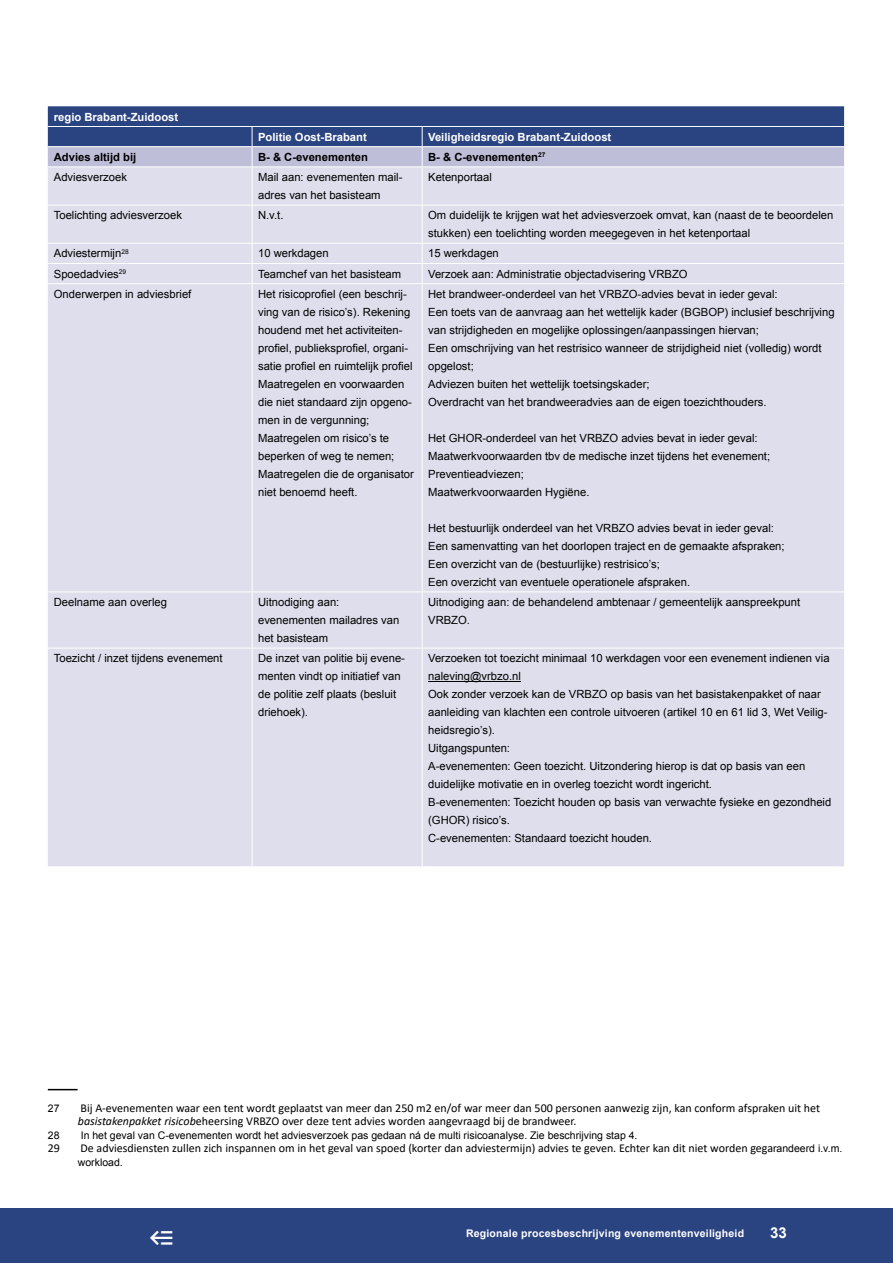
<style>
.page{position:relative;width:893px;height:1263px;background:#fff}
.page>*{position:absolute;margin:0;border:0;box-sizing:border-box;transform-origin:0 0}
.t1{font:700 15px "Arial";color:#fff}
.t2{font:12px/13.5px "Calibri";color:#000}
.t3{font:11.25px/18px "Arial";color:#000}
.t4{font:700 11.25px "Arial";color:#fff}
.t5{font:700 11.25px "Arial";color:#000}
.t6{font:10.5px "Arial";color:#000}
.t7{font:700 10.5px "Arial";letter-spacing:.02em;color:#fff}
.s1{font-style:italic}
.s2{font-family:"Arial";font-size:10.5px}
</style>
<div class="page">
<div style="left:0;top:1209px;width:893px;height:54px;background:#2a4381"></div>
<div style="left:48px;top:167px;width:796px;height:699px;background:#dedeec"></div>
<svg style="left:48px;top:106px;width:796px;height:60px;background:#5e6e9f"></svg>
<hr style="left:252px;top:167px;width:1px;height:38px;background:#fff">
<hr style="left:422px;top:167px;width:1px;height:38px;background:#fff">
<hr style="left:48px;top:205px;width:204px;height:1px;background:#fff">
<hr style="left:252px;top:205px;width:170px;height:1px;background:#fff">
<hr style="left:252px;top:205px;width:1px;height:38px;background:#fff">
<hr style="left:422px;top:205px;width:422px;height:1px;background:#fff">
<hr style="left:422px;top:205px;width:1px;height:38px;background:#fff">
<hr style="left:48px;top:243px;width:204px;height:1px;background:#fff">
<hr style="left:252px;top:243px;width:170px;height:1px;background:#fff">
<hr style="left:422px;top:243px;width:422px;height:1px;background:#fff">
<hr style="left:48px;top:263px;width:204px;height:1px;background:#fff">
<hr style="left:252px;top:263px;width:170px;height:1px;background:#fff">
<svg style="left:252px;top:244px;width:1px;height:39px"></svg>
<hr style="left:422px;top:263px;width:422px;height:1px;background:#fff">
<svg style="left:422px;top:244px;width:1px;height:39px"></svg>
<hr style="left:48px;top:283px;width:204px;height:1px;background:#fff">
<hr style="left:252px;top:283px;width:170px;height:1px;background:#fff">
<hr style="left:252px;top:284px;width:1px;height:307px;background:#fff">
<hr style="left:422px;top:283px;width:422px;height:1px;background:#fff">
<hr style="left:422px;top:284px;width:1px;height:307px;background:#fff">
<hr style="left:48px;top:591px;width:204px;height:1px;background:#fff">
<hr style="left:252px;top:591px;width:170px;height:1px;background:#fff">
<hr style="left:252px;top:592px;width:1px;height:56px;background:#fff">
<hr style="left:422px;top:591px;width:422px;height:1px;background:#fff">
<hr style="left:422px;top:592px;width:1px;height:56px;background:#fff">
<hr style="left:48px;top:648px;width:204px;height:1px;background:#fff">
<hr style="left:252px;top:648px;width:170px;height:1px;background:#fff">
<hr style="left:252px;top:648px;width:1px;height:218px;background:#fff">
<hr style="left:422px;top:648px;width:422px;height:1px;background:#fff">
<hr style="left:422px;top:648px;width:1px;height:218px;background:#fff">
<hr style="left:48px;top:126px;width:204px;height:1px;background:#fff">
<hr style="left:252px;top:126px;width:170px;height:1px;background:#fff">
<hr style="left:422px;top:126px;width:422px;height:1px;background:#fff">
<hr style="left:428px;top:681px;width:93px;height:1px;background:#000">
<hr style="left:48px;top:1089px;width:30px;height:1px;background:#000">
<p class="t4" style="left:54px;top:109px;width:126px">regio Brabant-Zuidoost</p>
<p class="t4" style="left:258px;top:129px;width:110px">Politie Oost-Brabant</p>
<p class="t4" style="left:428px;top:129px;width:185px">Veiligheidsregio Brabant-Zuidoost</p>
<p class="t5" style="left:54px;top:150px;width:84px">Advies altijd bij</p>
<p class="t5" style="left:258px;top:150px;width:112px">B- &amp; C-evenementen</p>
<p class="t5" style="left:428px;top:150px;width:119px">B- &amp; C-evenementen<sup>27</sup></p>
<p class="t3" style="left:54px;top:168px;width:75px">Adviesverzoek</p>
<p class="t3" style="left:258px;top:168px;width:146px">Mail aan: evenementen mail&shy;adres van het basisteam</p>
<p class="t3" style="left:428px;top:168px;width:65px">Ketenportaal</p>
<p class="t3" style="left:54px;top:206px;width:130px">Toelichting adviesverzoek</p>
<p class="t3" style="left:258px;top:206px;width:27px">N.v.t.</p>
<p class="t3" style="left:428px;top:206px;width:407px">Om duidelijk te krijgen wat het adviesverzoek omvat, kan (naast de te beoordelen stukken) een toelichting worden meegegeven in het ketenportaal</p>
<p class="t3" style="left:54px;top:245px;width:76px">Adviestermijn<sup>28</sup></p>
<p class="t3" style="left:258px;top:245px;width:72px">10 werkdagen</p>
<p class="t3" style="left:428px;top:245px;width:72px">15 werkdagen</p>
<p class="t3" style="left:54px;top:265px;width:74px">Spoedadvies<sup>29</sup></p>
<p class="t3" style="left:258px;top:265px;width:145px">Teamchef van het basisteam</p>
<p class="t3" style="left:428px;top:265px;width:261px">Verzoek aan: Administratie objectadvisering VRBZO</p>
<p class="t3" style="left:54px;top:285px;width:139px">Onderwerpen in adviesbrief</p>
<p class="t3" style="left:258px;top:285px;width:157px">Het risicoprofiel (een beschrij&shy;ving van de risico’s). Rekening houdend met het activiteiten&shy;profiel, publieksprofiel, organi&shy;satie profiel en ruimtelijk profiel<br>Maatregelen en voorwaarden die niet standaard zijn opgeno&shy;men in de vergunning;<br>Maatregelen om risico’s te beperken of weg te nemen;<br>Maatregelen die de organisator niet benoemd heeft.</p>
<p class="t3" style="left:428px;top:285px;width:408px">Het brandweer-onderdeel van het VRBZO-advies bevat in ieder geval:<br>Een toets van de aanvraag aan het wettelijk kader (BGBOP) inclusief beschrijving van strijdigheden en mogelijke oplossingen/aanpassingen hiervan;<br>Een omschrijving van het restrisico wanneer de strijdigheid niet (volledig) wordt opgelost;<br>Adviezen buiten het wettelijk toetsingskader;<br>Overdracht van het brandweeradvies aan de eigen toezichthouders.</p>
<p class="t3" style="left:428px;top:429px;width:344px">Het GHOR-onderdeel van het VRBZO advies bevat in ieder geval:<br>Maatwerkvoorwaarden tbv de medische inzet tijdens het evenement; Preventieadviezen;<br>Maatwerkvoorwaarden Hygiëne.</p>
<p class="t3" style="left:428px;top:519px;width:358px">Het bestuurlijk onderdeel van het VRBZO advies bevat in ieder geval:<br>Een samenvatting van het doorlopen traject en de gemaakte afspraken; Een overzicht van de (bestuurlijke) restrisico’s;<br>Een overzicht van eventuele operationele afspraken.</p>
<p class="t3" style="left:54px;top:593px;width:115px">Deelname aan overleg</p>
<p class="t3" style="left:258px;top:593px;width:143px">Uitnodiging aan: evenementen mailadres van het basisteam</p>
<p class="t3" style="left:428px;top:593px;width:374px">Uitnodiging aan: de behandelend ambtenaar / gemeentelijk aanspreekpunt<br>VRBZO.</p>
<p class="t3" style="left:54px;top:649px;width:170px">Toezicht / inzet tijdens evenement</p>
<p class="t3" style="left:258px;top:649px;width:148px">De inzet van politie bij evene&shy;menten vindt op initiatief van de politie zelf plaats (besluit driehoek).</p>
<p class="t3" style="left:428px;top:649px;width:405px">Verzoeken tot toezicht minimaal 10 werkdagen voor een evenement indienen via naleving@vrbzo.nl<br>Ook zonder verzoek kan de VRBZO op basis van het basistakenpakket of naar aanleiding van klachten een controle uitvoeren (artikel 10 en 61 lid 3, Wet Veilig&shy;heidsregio’s).<br>Uitgangspunten:<br>A-evenementen: Geen toezicht. Uitzondering hierop is dat op basis van een duidelijke motivatie en in overleg toezicht wordt ingericht.<br>B-evenementen: Toezicht houden op basis van verwachte fysieke en gezondheid (GHOR) risico’s.<br>C-evenementen: Standaard toezicht houden.</p>
<p class="t6" style="left:48px;top:1101px;width:13px">27</p>
<p class="t2" style="left:78px;top:1100px;width:744px">Bij A-evenementen waar een tent wordt geplaatst van meer dan 250 m2 en/of war meer dan 500 personen aanwezig zijn, kan conform afspraken uit het <span class="s1">basistakenpakket risicob</span>eheersing VRBZO over deze tent advies worden aangevraagd bij <span class="s2">de br</span>andweer.</p>
<p class="t6" style="left:48px;top:1128px;width:13px">28</p>
<p class="t6" style="left:81px;top:1128px;width:558px">In het geval van C-evenementen wordt het adviesverzoek pas gedaan ná de multi risicoanalyse. Zie beschrijving stap 4.</p>
<p class="t2" style="left:48px;top:1141px;width:14px">29</p>
<p class="t2" style="left:81px;top:1141px;width:763px">De adviesdiensten zullen zich inspannen om in het geval van spoed (korter dan adviestermijn) advies te geven. Echter kan dit niet worden gega<span class="s2">randeerd i.v.m.</span></p>
<p class="t6" style="left:78px;top:1155px;width:46px">workload.</p>
<p class="t7" style="left:466px;top:1227px;width:280px">Regionale procesbeschrijving evenementenveiligheid</p>
<h1 class="t1" style="left:770px;top:1222px;width:18px">33</h1>
</div>
